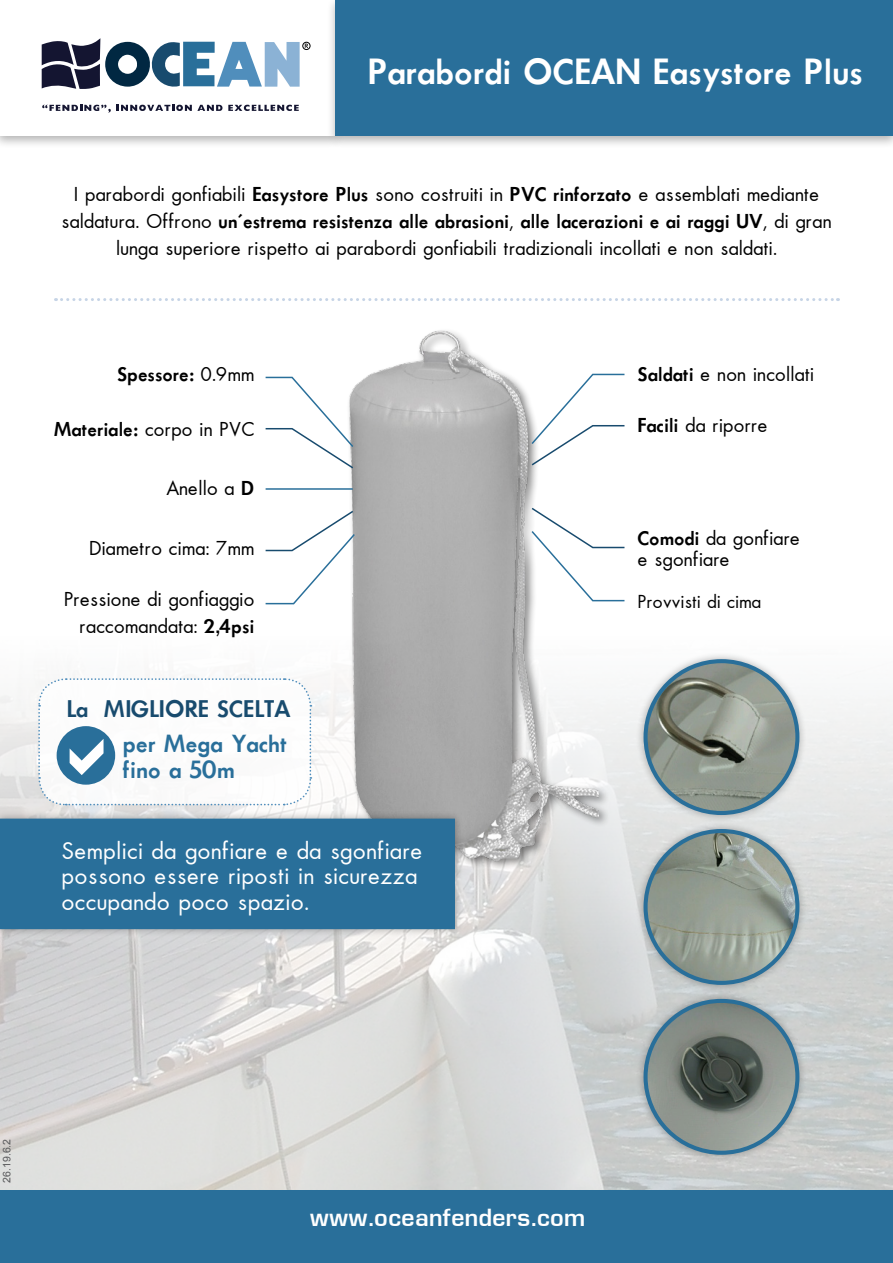
<style>
.page{position:relative;width:893px;height:1263px;background:#fff}
.page>*{position:absolute;margin:0;border:0;box-sizing:border-box;transform-origin:0 0}
.t1{font:40.65px "UB Future Bold";color:#fff}
.t2{font:27.75px/26.7px "UB Future Bold";color:#296f9a}
.t3{font:27px/25.5px "UB Future Normal";letter-spacing:.01em;color:#fff}
.t4{font:27px "UB Europa Bold";color:#fff}
.t5{font:27px "UB Future Bold";color:#184b6e}
.t6{font:22.5px/21px "UB Future Normal";color:#000}
.t7{font:22.5px "UB Future Bold";color:#000}
.t8{font:21px "UB Future Normal";color:#000}
.t9{font:10.5px "Arial";color:#58595b}
.s1{font-family:"UB Future Bold"}
.s2{font-family:"UB Future Normal"}
</style>
<div class="page">
<img style="left:0;top:690px;width:893px;height:500px">
<div style="left:346px;top:328px;width:265px;height:543px;background:#000;opacity:.5"></div>
<img style="left:323px;top:330px;width:275px;height:570px">
<svg style="left:530px;top:373px;width:95px;height:94px"></svg>
<svg style="left:530px;top:506px;width:95px;height:96px"></svg>
<svg style="left:265px;top:376px;width:90px;height:94px"></svg>
<svg style="left:265px;top:509px;width:91px;height:96px"></svg>
<hr style="left:266px;top:488px;width:87px;height:2px;background:#296f9a">
<div style="left:0;top:810px;width:463px;height:127px;background:#000;opacity:.3"></div>
<div style="left:0;top:819px;width:455px;height:110px;background:#296f9a"></div>
<div style="left:0;top:1190px;width:893px;height:73px;background:#296f9a"></div>
<div style="left:0;top:0;width:345px;height:149px;background:#000;opacity:.3"></div>
<div style="left:0;top:0;width:336px;height:136px;background:#fff"></div>
<div style="left:327px;top:0;width:566px;height:149px;background:#000;opacity:.3"></div>
<div style="left:336px;top:0;width:557px;height:136px;background:#296f9a"></div>
<svg style="left:42px;top:38px;width:266px;height:51px"></svg>
<div style="left:302px;top:42px;width:8px;height:8px;border:1px solid #000;border-radius:50%"></div>
<svg style="left:42px;top:105px;width:69px;height:7px"></svg>
<svg style="left:117px;top:105px;width:105px;height:6px"></svg>
<svg style="left:228px;top:105px;width:71px;height:6px"></svg>
<svg style="left:56px;top:298px;width:782px;height:3px"></svg>
<div style="left:635px;top:651px;width:173px;height:172px;background:#000;opacity:.3"></div>
<img style="left:646px;top:661px;width:151px;height:152px;border-radius:76px">
<div style="left:643px;top:659px;width:156px;height:156px;border:4px solid #296f9a;border-radius:50%"></div>
<div style="left:635px;top:821px;width:173px;height:172px;background:#000;opacity:.3"></div>
<img style="left:646px;top:831px;width:151px;height:152px;border-radius:76px">
<div style="left:643px;top:829px;width:156px;height:156px;border:4px solid #296f9a;border-radius:50%"></div>
<div style="left:635px;top:990px;width:173px;height:173px;background:#000;opacity:.3"></div>
<img style="left:646px;top:1001px;width:151px;height:152px;border-radius:76px">
<div style="left:643px;top:999px;width:156px;height:156px;border:4px solid #296f9a;border-radius:50%"></div>
<svg style="left:37px;top:678px;width:275px;height:128px"></svg>
<h1 class="t1" style="left:366px;top:51px;width:497px">Parabordi OCEAN Easystore Plus</h1>
<p class="t6" style="left:73px;top:184px;width:747px">I parabordi gonfiabili <span class="s1">Easystore Plus</span> sono costruiti in <span class="s1">PVC rinforzato</span> e assemblati mediante</p>
<p class="t7" style="left:60px;top:210px;width:772px"><span class="s2">saldatura. Offrono</span> un'estrema resistenza alle abrasioni<span class="s2">,</span> alle lacerazioni e ai raggi UV<span class="s2">, di gran</span></p>
<p class="t6" style="left:115px;top:238px;width:663px">lunga superiore rispetto ai parabordi gonfiabili tradizionali incollati e non saldati.</p>
<p class="t7" style="left:116px;top:363px;width:139px">Spessore: <span class="s2">0.9mm</span></p>
<p class="t7" style="left:53px;top:418px;width:202px">Materiale: <span class="s2">corpo in PVC</span></p>
<p class="t6" style="left:166px;top:478px;width:89px">Anello a <span class="s1">D</span></p>
<p class="t6" style="left:88px;top:538px;width:167px">Diametro cima: 7mm</p>
<p class="t6" style="left:63px;top:586px;width:192px;line-height:27px;text-align:right">Pressione di gonfiaggio raccomandata: <span class="s1">2,4psi</span></p>
<p class="t5" style="left:66px;top:695px;width:225px">La MIGLIORE SCELTA</p>
<p class="t2" style="left:122px;top:730px;width:166px">per Mega Yacht fino a 50m</p>
<p class="t3" style="left:61px;top:838px;width:363px">Semplici da gonfiare e da sgonfiare possono essere riposti in sicurezza occupando poco spazio.</p>
<p class="t6" style="left:637px;top:364px;width:178px"><span class="s1">Saldati</span> e non incollati</p>
<p class="t6" style="left:637px;top:415px;width:131px"><span class="s1">Facili</span> da riporre</p>
<p class="t6" style="left:637px;top:528px;width:164px"><span class="s1">Comodi</span> da gonfiare e sgonfiare</p>
<p class="t8" style="left:637px;top:591px;width:125px">Provvisti di cima</p>
<p class="t9" style="left:0;top:1182px;width:45px;rotate:-90deg">26.19.6.2</p>
<p class="t4" style="left:309px;top:1204px;width:277px">www.oceanfenders.com</p>
</div>
